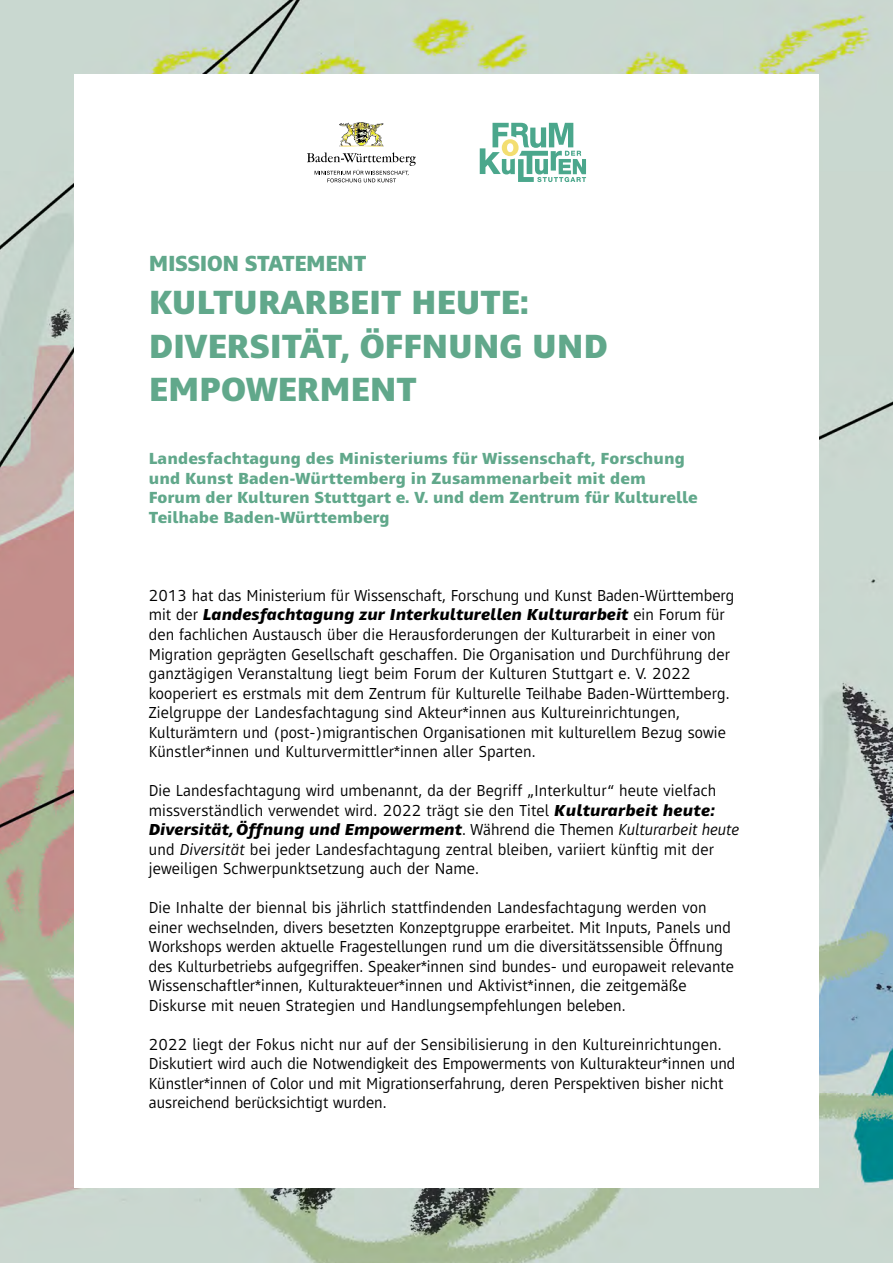
<style>
.page{position:relative;width:893px;height:1263px;background:#fff}
.page>*{position:absolute;margin:0;border:0;box-sizing:border-box;transform-origin:0 0}
.t1{font:800 34.5px/43.5px "Mayberry Pro";letter-spacing:-.005em;color:#61a88b}
.t2{font:800 22.5px "Mayberry Pro";letter-spacing:-.015em;color:#61a88b}
.t3{font:16.5px/19.5px "Mayberry Pro";letter-spacing:.005em;color:#000}
.t4{font:800 16.5px/19.5px "Mayberry Pro";letter-spacing:.005em;color:#61a88b}
.s1{font-weight:800;font-style:italic}
.s2{font-style:italic}
</style>
<div class="page">
<img style="left:0;top:0;width:893px;height:1263px">
<div style="left:74px;top:74px;width:745px;height:1113px;background:#fff"></div>
<img style="left:340px;top:122px;width:44px;height:25px">
<svg style="left:307px;top:152px;width:109px;height:30px"></svg>
<svg style="left:480px;top:123px;width:106px;height:59px"></svg>
<h2 class="t2" style="left:149px;top:248px;width:219px">MISSION STATEMENT</h2>
<h1 class="t1" style="left:149px;top:279px;width:461px">KULTURARBEIT HEUTE:<br>DIVERSITÄT, ÖFFNUNG UND<br>EMPOWERMENT</h1>
<p class="t4" style="left:149px;top:448px;width:550px">Landesfachtagung des Ministeriums für Wissenschaft, Forschung und Kunst Baden-Württemberg in Zusammenarbeit mit dem Forum der Kulturen Stuttgart e. V. und dem Zentrum für Kulturelle Teilhabe Baden-Württemberg</p>
<p class="t3" style="left:149px;top:585px;width:587px">2013 hat das Ministerium für Wissenschaft, Forschung und Kunst Baden-Württemberg mit der <span class="s1">Landesfachtagung zur Interkulturellen Kulturarbeit</span> ein Forum für den fachlichen Austausch über die Herausforderungen der Kulturarbeit in einer von Migration geprägten Gesellschaft geschaffen. Die Organisation und Durchführung der ganztägigen Veranstaltung liegt beim Forum der Kulturen Stuttgart e. V. 2022 kooperiert es erstmals mit dem Zentrum für Kulturelle Teilhabe Baden-Württemberg.<br>Zielgruppe der Landesfachtagung sind Akteur*innen aus Kultureinrichtungen, Kulturämtern und (post-)migrantischen Organisationen mit kulturellem Bezug sowie Künstler*innen und Kulturvermittler*innen aller Sparten.</p>
<p class="t3" style="left:149px;top:780px;width:592px">Die Landesfachtagung wird umbenannt, da der Begriff „Interkultur“ heute vielfach missverständlich verwendet wird. 2022 trägt sie den Titel <span class="s1">Kulturarbeit heute:<br>Diversität, Öffnung und Empowerment</span>. Während die Themen <span class="s2">Kulturarbeit heute </span>und <span class="s2">Diversität</span> bei jeder Landesfachtagung zentral bleiben, variiert künftig mit der jeweiligen Schwerpunktsetzung auch der Name.</p>
<p class="t3" style="left:149px;top:897px;width:587px">Die Inhalte der biennal bis jährlich stattfindenden Landesfachtagung werden von einer wechselnden, divers besetzten Konzeptgruppe erarbeitet. Mit Inputs, Panels und Workshops werden aktuelle Fragestellungen rund um die diversitätssensible Öffnung des Kulturbetriebs aufgegriffen. Speaker*innen sind bundes- und europaweit relevante Wissenschaftler*innen, Kulturakteuer*innen und Aktivist*innen, die zeitgemäße Diskurse mit neuen Strategien und Handlungsempfehlungen beleben.</p>
<p class="t3" style="left:149px;top:1033px;width:588px">2022 liegt der Fokus nicht nur auf der Sensibilisierung in den Kultureinrichtungen.<br>Diskutiert wird auch die Notwendigkeit des Empowerments von Kulturakteur*innen und Künstler*innen of Color und mit Migrationserfahrung, deren Perspektiven bisher nicht ausreichend berücksichtigt wurden.</p>
</div>
